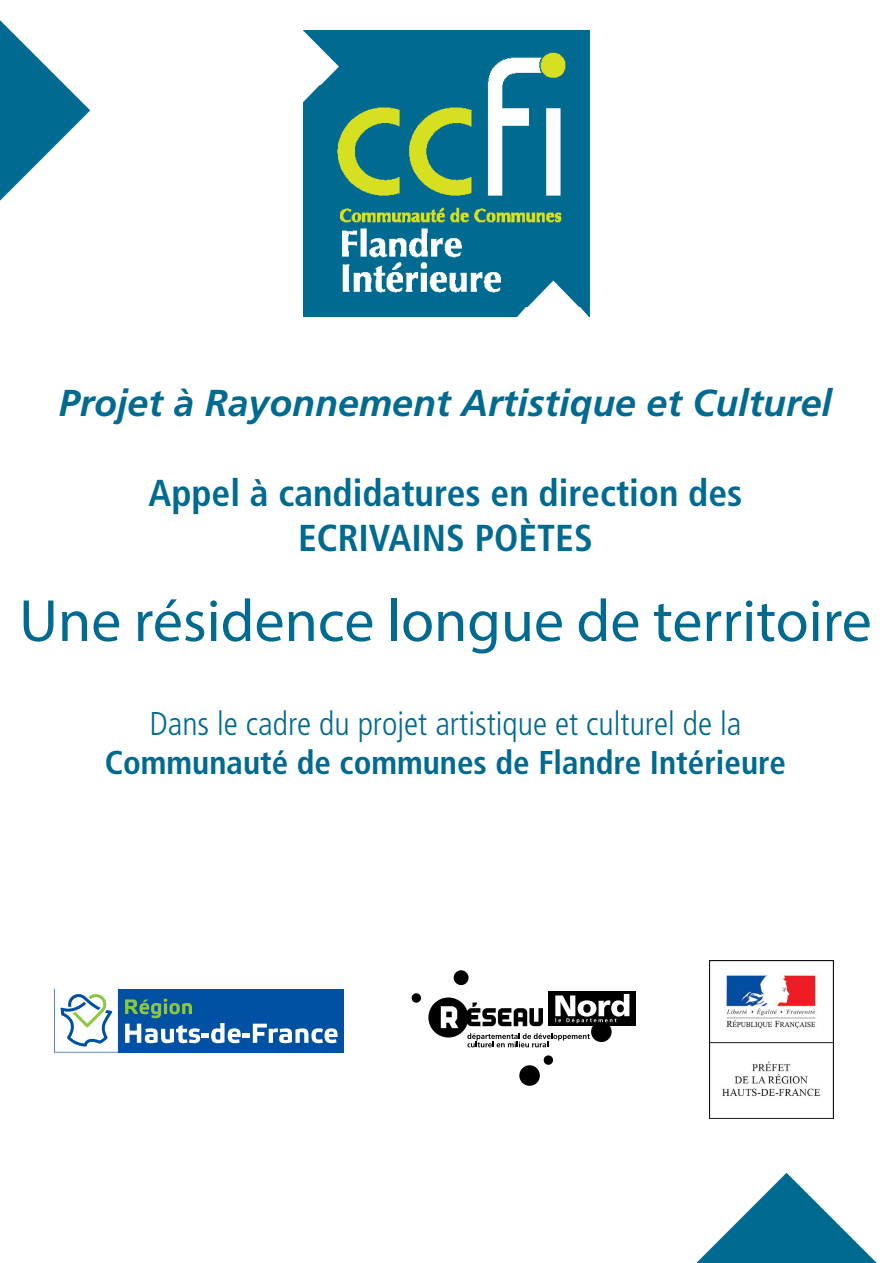
<style>
.page{position:relative;width:893px;height:1263px;background:#fff}
.page>*{position:absolute;margin:0;border:0;box-sizing:border-box;transform-origin:0 0}
.t1{font:60px "Myriad Pro";color:#006a90}
.t2{font:700 condensed 37.5px/45px "Frutiger";color:#006a90;text-align:center}
.t3{font:italic 700 37.5px "Frutiger";color:#006a90}
.t4{font:300 condensed 33px "Frutiger";color:#006a90}
.t5{font:700 condensed 33px "Frutiger";color:#006a90}
</style>
<div class="page">
<img style="left:303px;top:30px;width:287px;height:286px">
<div style="left:119px;top:989px;width:225px;height:63px;background:#0050a3"></div>
<svg style="left:54px;top:989px;width:65px;height:63px"></svg>
<svg style="left:125px;top:999px;width:213px;height:44px"></svg>
<svg style="left:0;top:20px;width:90px;height:181px"></svg>
<svg style="left:696px;top:1172px;width:181px;height:91px"></svg>
<img style="left:710px;top:960px;width:123px;height:159px">
<svg style="left:467px;top:1002px;width:76px;height:24px"></svg>
<svg style="left:467px;top:1033px;width:123px;height:14px"></svg>
<div style="left:428px;top:997px;width:40px;height:40px;background:#000;border-radius:50%"></div>
<div style="left:454px;top:970px;width:15px;height:15px;background:#000;border-radius:50%"></div>
<div style="left:544px;top:1055px;width:9px;height:10px;background:#000;border-radius:50%"></div>
<div style="left:519px;top:1065px;width:21px;height:21px;background:#000;border-radius:50%"></div>
<div style="left:591px;top:1021px;width:21px;height:21px;background:#000;border-radius:50%"></div>
<svg style="left:441px;top:1006px;width:17px;height:22px"></svg>
<div style="left:412px;top:993px;width:9px;height:10px;background:#000;border-radius:50%"></div>
<div style="left:549px;top:991px;width:87px;height:35px;background:#000"></div>
<svg style="left:555px;top:994px;width:74px;height:29px"></svg>
<p class="t3" style="left:59px;top:381px;width:775px">Projet à Rayonnement Artistique et Culturel</p>
<p class="t2" style="left:148px;top:470px;width:595px">Appel à candidatures en direction des<br>Ecrivains Poètes</p>
<h1 class="t1" style="left:19px;top:584px;width:854px">Une résidence longue de territoire</h1>
<p class="t4" style="left:149px;top:704px;width:594px">Dans le cadre du projet artistique et culturel de la</p>
<p class="t5" style="left:105px;top:743px;width:683px">Communauté de communes de Flandre Intérieure</p>
</div>
